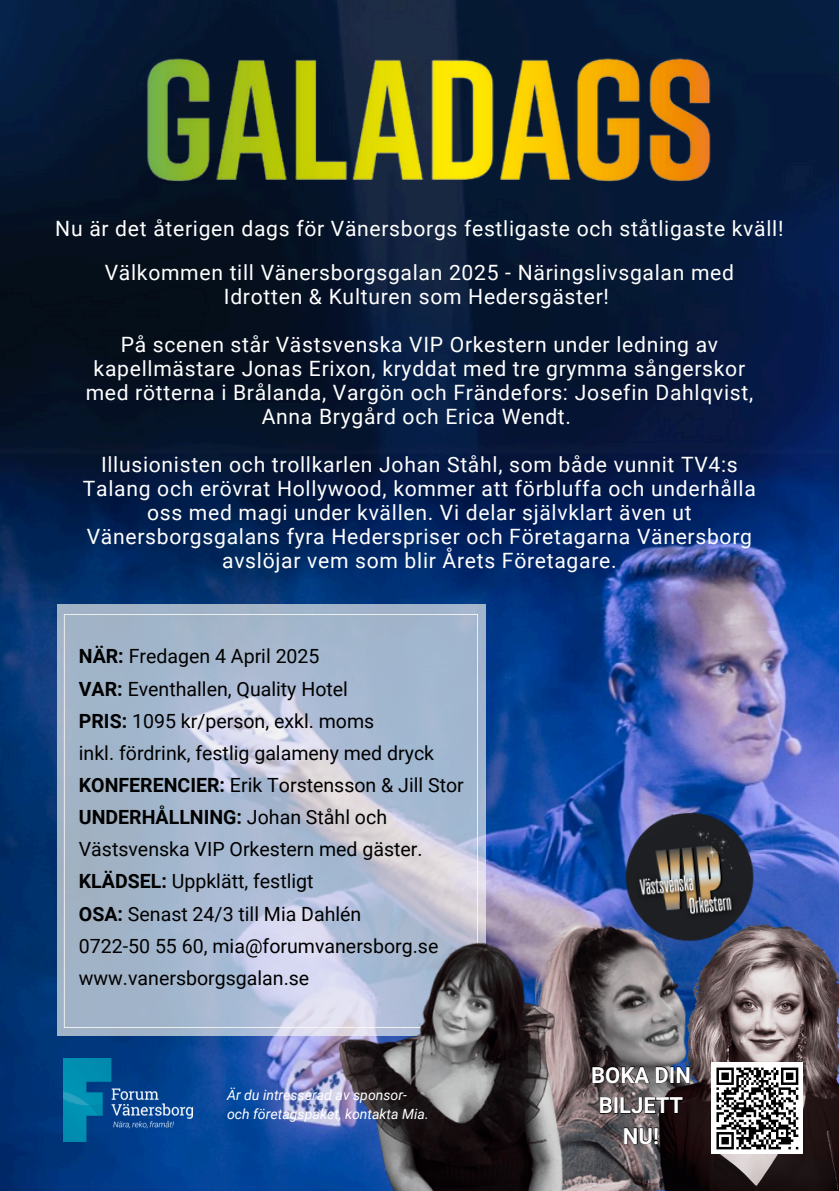
<style>
.page{position:relative;width:839px;height:1191px;background:#fff}
.page>*{position:absolute;margin:0;border:0;box-sizing:border-box;transform-origin:0 0}
.t1{font:700 22px/30.4px "Roboto";color:#fff;text-align:center}
.t2{font:21.2px/24px "Roboto";letter-spacing:.035em;color:#fff;text-align:center}
.t3{font:19.6px/32.2px "Roboto";color:#000}
.t4{font:italic 14px "Roboto";color:#fff}
.s1{font-weight:700}
</style>
<div class="page">
<img style="left:0;top:0;width:838px;height:1191px">
<img style="left:116px;top:36px;width:608px;height:160px">
<svg style="left:57px;top:604px;width:428px;height:431px;background:#abbbd0"></svg>
<img style="left:64px;top:1059px;width:129px;height:82px">
<img style="left:269px;top:872px;width:366px;height:319px">
<img style="left:635px;top:860px;width:203px;height:331px">
<svg style="left:592px;top:1066px;width:98px;height:17px;background:#3f3d43"></svg>
<svg style="left:599px;top:1097px;width:84px;height:17px"></svg>
<svg style="left:623px;top:1127px;width:35px;height:18px"></svg>
<img style="left:604px;top:807px;width:164px;height:151px">
<div style="left:711px;top:1063px;width:92px;height:91px;background:#fff"></div>
<svg style="left:716px;top:1067px;width:83px;height:83px"></svg>
<p class="t2" style="left:55px;top:217px;width:729px">Nu är det återigen dags för Vänersborgs festligaste och ståtligaste kväll!</p>
<p class="t2" style="left:105px;top:261px;width:630px">Välkommen till Vänersborgsgalan 2025 - Näringslivsgalan med<br>Idrotten &amp; Kulturen som Hedersgäster!</p>
<h2 class="t2" style="left:86px;top:333px;width:669px">På scenen står Västsvenska VIP Orkestern under ledning av kapellmästare Jonas Erixon, kryddat med tre grymma sångerskor med rötterna i Brålanda, Vargön och Frändefors: Josefin Dahlqvist, Anna Brygård och Erica Wendt.</h2>
<h2 class="t2" style="left:83px;top:453px;width:674px">Illusionisten och trollkarlen Johan Ståhl, som både vunnit TV4:s Talang och erövrat Hollywood, kommer att förbluffa och underhålla oss med magi under kvällen. Vi delar självklart även ut Vänersborgsgalans fyra Hederspriser och Företagarna Vänersborg avslöjar vem som blir Årets Företagare.</h2>
<p class="t3" style="left:79px;top:641px;width:386px"><span class="s1">NÄR:</span> Fredagen 4 April 2025<br><span class="s1">VAR:</span> Eventhallen, Quality Hotel<br><span class="s1">PRIS:</span> 1095 kr/person, exkl. moms<br>inkl. fördrink, festlig galameny med dryck <span class="s1">KONFERENCIER:</span> Erik Torstensson &amp; Jill Stor <span class="s1">UNDERHÅLLNING:</span> Johan Ståhl och Västsvenska VIP Orkestern med gäster.<br><span class="s1">KLÄDSEL:</span> Uppklätt, festligt<br><span class="s1">OSA:</span> Senast 24/3 till Mia Dahlén<br>0722-50 55 60, mia@forumvanersborg.se www.vanersborgsgalan.se</p>
<h2 class="t4" style="left:227px;top:1087px;width:181px">Är du intresserad av sponsor-</h2>
<h2 class="t4" style="left:227px;top:1106px;width:203px">och företagspaket, kontakta Mia.</h2>
<h3 class="t1" style="left:591px;top:1060px;width:101px">BOKA DIN<br>BILJETT<br>NU!</h3>
</div>
